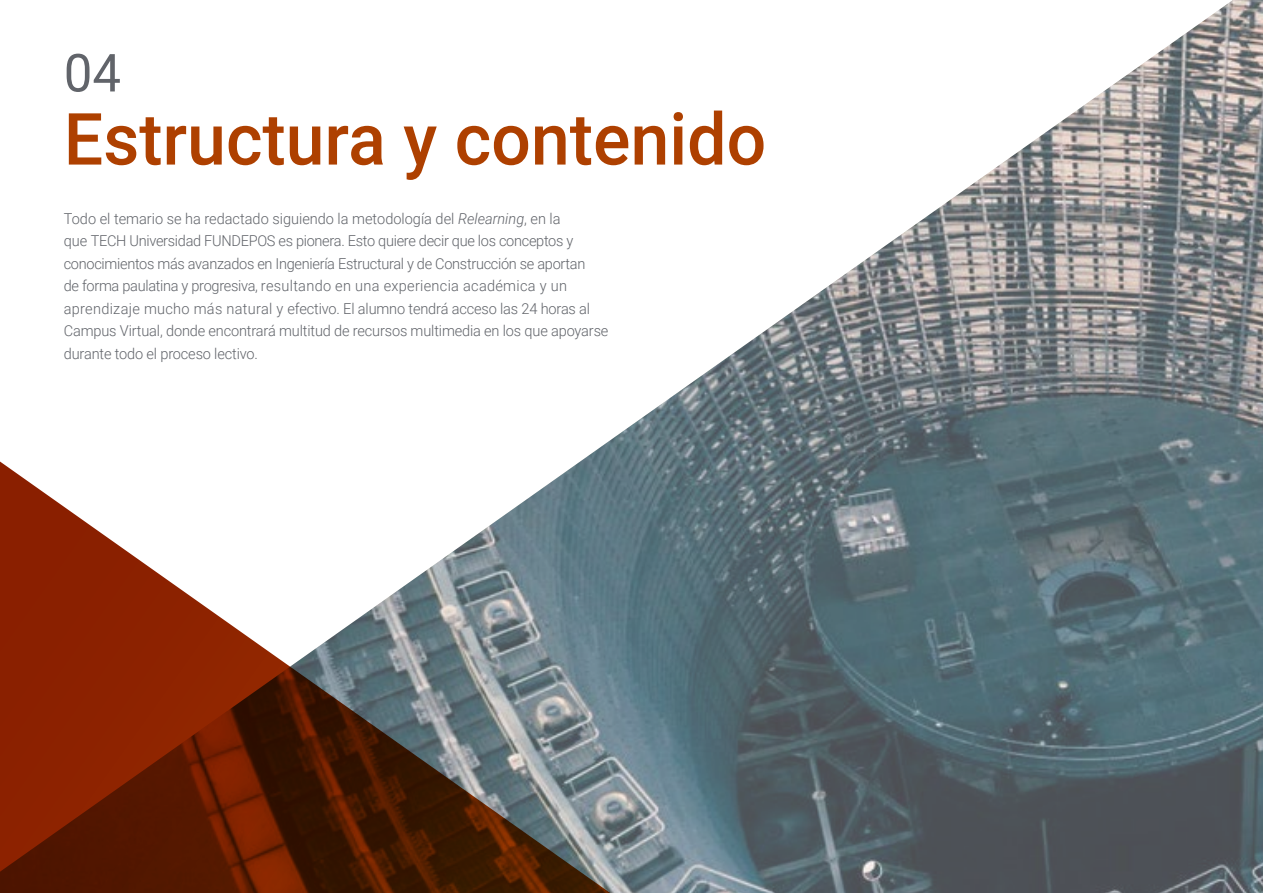
<style>
.page{position:relative;width:1263px;height:893px;background:#fff}
.page>*{position:absolute;margin:0;border:0;box-sizing:border-box;transform-origin:0 0}
.t1{font:500 72px "Roboto";color:#ae4000}
.t2{font:52.5px "Roboto";color:#61646a}
.t3{font:300 15px/22.5px "Roboto";letter-spacing:-.01em;color:#61646a}
.s1{font-style:italic}
</style>
<div class="page">
<img style="left:602px;top:0;width:661px;height:893px">
<svg style="left:0;top:446px;width:640px;height:447px"></svg>
<h2 class="t2" style="left:64px;top:36px;width:59px">04</h2>
<h1 class="t1" style="left:64px;top:89px;width:704px">Estructura y contenido</h1>
<p class="t3" style="left:64px;top:207px;width:546px">Todo el temario se ha redactado siguiendo la metodología del <span class="s1">Relearning</span>, en la<br>que TECH Universidad FUNDEPOS es pionera. Esto quiere decir que los conceptos y conocimientos más avanzados en Ingeniería Estructural y de Construcción se aportan<br>de forma paulatina y progresiva, resultando en una experiencia académica y un aprendizaje mucho más natural y efectivo. El alumno tendrá acceso las 24 horas al Campus Virtual, donde encontrará multitud de recursos multimedia en los que apoyarse durante todo el proceso lectivo.</p>
</div>
